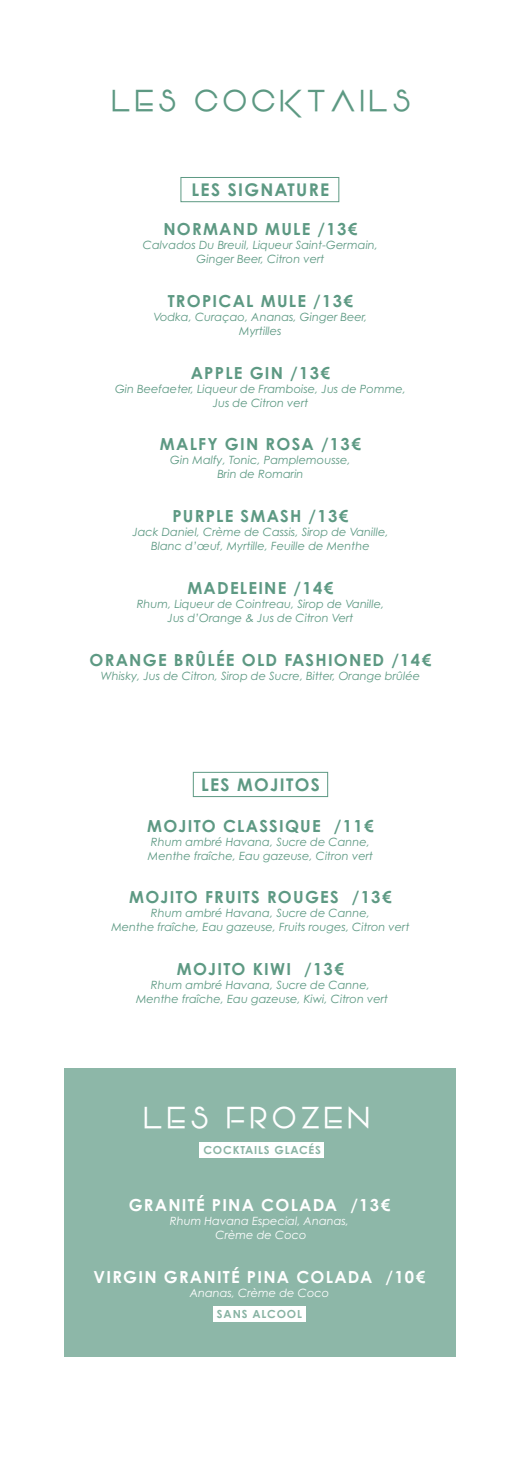
<style>
.page{position:relative;width:521px;height:1474px;background:#fff}
.page>*{position:absolute;margin:0;border:0;box-sizing:border-box;transform-origin:0 0}
.t1{font:700 29.75px "Vonique 64";letter-spacing:.2em;color:#5d9983}
.t2{font:700 29.75px "Vonique 64";letter-spacing:.2em;color:#fff}
.t3{font:700 17.5px "Century Gothic Pro";letter-spacing:.075em;color:#5d9983}
.t4{font:700 16.62px "Century Gothic Pro";letter-spacing:.075em;color:#5d9983}
.t5{font:700 16.62px "Century Gothic Pro";letter-spacing:.075em;color:#fff}
.t6{font:italic 11.38px/14px "Century Gothic Pro";color:#5d9983;text-align:center}
.t7{font:italic 11.38px/14px "Century Gothic Pro";color:#fff;text-align:center}
.t8{font:700 11.2px "Century Gothic Pro";letter-spacing:.075em;color:#88b3a3}
</style>
<div class="page">
<div style="left:64px;top:1068px;width:392px;height:288px;background:#8db7a8"></div>
<div style="left:213px;top:1306px;width:93px;height:15px;background:#fff"></div>
<div style="left:199px;top:1142px;width:124px;height:15px;background:#fff"></div>
<div style="left:180px;top:177px;width:159px;height:25px;border:1px solid #5d9983"></div>
<div style="left:193px;top:772px;width:135px;height:25px;border:1px solid #5d9983"></div>
<h1 class="t1" style="left:113px;top:82px;width:299px">LES COCKTAILS</h1>
<h2 class="t3" style="left:192px;top:179px;width:139px">LES SIGNATURE</h2>
<h3 class="t4" style="left:163px;top:218px;width:196px">NORMAND MULE /13€</h3>
<p class="t6" style="left:143px;top:238px;width:237px">Calvados Du Breuil, Liqueur Saint-Germain,<br>Ginger Beer, Citron vert</p>
<h3 class="t4" style="left:168px;top:290px;width:187px">TROPICAL MULE /13€</h3>
<p class="t6" style="left:154px;top:309px;width:215px">Vodka, Curaçao, Ananas, Ginger Beer,<br>Myrtilles</p>
<h3 class="t4" style="left:191px;top:362px;width:141px">APPLE GIN /13€</h3>
<p class="t6" style="left:115px;top:381px;width:292px">Gin Beefaeter, Liqueur de Framboise, Jus de Pomme,<br>Jus de Citron vert</p>
<h3 class="t4" style="left:160px;top:434px;width:202px">MALFY GIN ROSA /13€</h3>
<p class="t6" style="left:170px;top:453px;width:182px">Gin Malfy, Tonic, Pamplemousse,<br>Brin de Romarin</p>
<h3 class="t4" style="left:172px;top:505px;width:178px">PURPLE SMASH /13€</h3>
<p class="t6" style="left:132px;top:525px;width:258px">Jack Daniel, Crème de Cassis, Sirop de Vanille,<br>Blanc d’œuf, Myrtille, Feuille de Menthe</p>
<h3 class="t4" style="left:187px;top:577px;width:148px">MADELEINE /14€</h3>
<p class="t6" style="left:137px;top:596px;width:249px">Rhum, Liqueur de Cointreau, Sirop de Vanille,<br>Jus d’Orange &amp; Jus de Citron Vert</p>
<h3 class="t4" style="left:90px;top:649px;width:343px">ORANGE BRÛLÉE OLD FASHIONED /14€</h3>
<p class="t6" style="left:101px;top:668px;width:321px">Whisky, Jus de Citron, Sirop de Sucre, Bitter, Orange brûlée</p>
<h2 class="t3" style="left:201px;top:773px;width:120px">LES MOJITOS</h2>
<h3 class="t4" style="left:147px;top:815px;width:228px">MOJITO CLASSIQUE /11€</h3>
<p class="t6" style="left:148px;top:834px;width:227px;text-align:left">Rhum ambré Havana, Sucre de Canne,<br>Menthe fraîche, Eau gazeuse, Citron vert</p>
<h3 class="t4" style="left:129px;top:886px;width:264px">MOJITO FRUITS ROUGES /13€</h3>
<p class="t6" style="left:111px;top:906px;width:300px">Rhum ambré Havana, Sucre de Canne,<br>Menthe fraîche, Eau gazeuse, Fruits rouges, Citron vert</p>
<h3 class="t4" style="left:177px;top:958px;width:169px">MOJITO KIWI /13€</h3>
<p class="t6" style="left:136px;top:977px;width:254px">Rhum ambré Havana, Sucre de Canne,<br>Menthe fraîche, Eau gazeuse, Kiwi, Citron vert</p>
<h1 class="t2" style="left:145px;top:1099px;width:226px">LES FROZEN</h1>
<p class="t8" style="left:203px;top:1142px;width:119px">COCKTAILS GLACÉS</p>
<h3 class="t5" style="left:129px;top:1194px;width:263px">GRANITÉ PINA COLADA /13€</h3>
<p class="t7" style="left:170px;top:1213px;width:181px">Rhum Havana Especial, Ananas,<br>Crème de Coco</p>
<h3 class="t5" style="left:94px;top:1266px;width:333px">VIRGIN GRANITÉ PINA COLADA /10€</h3>
<p class="t7" style="left:190px;top:1285px;width:141px">Ananas, Crème de Coco</p>
<p class="t8" style="left:217px;top:1306px;width:87px">SANS ALCOOL</p>
</div>
